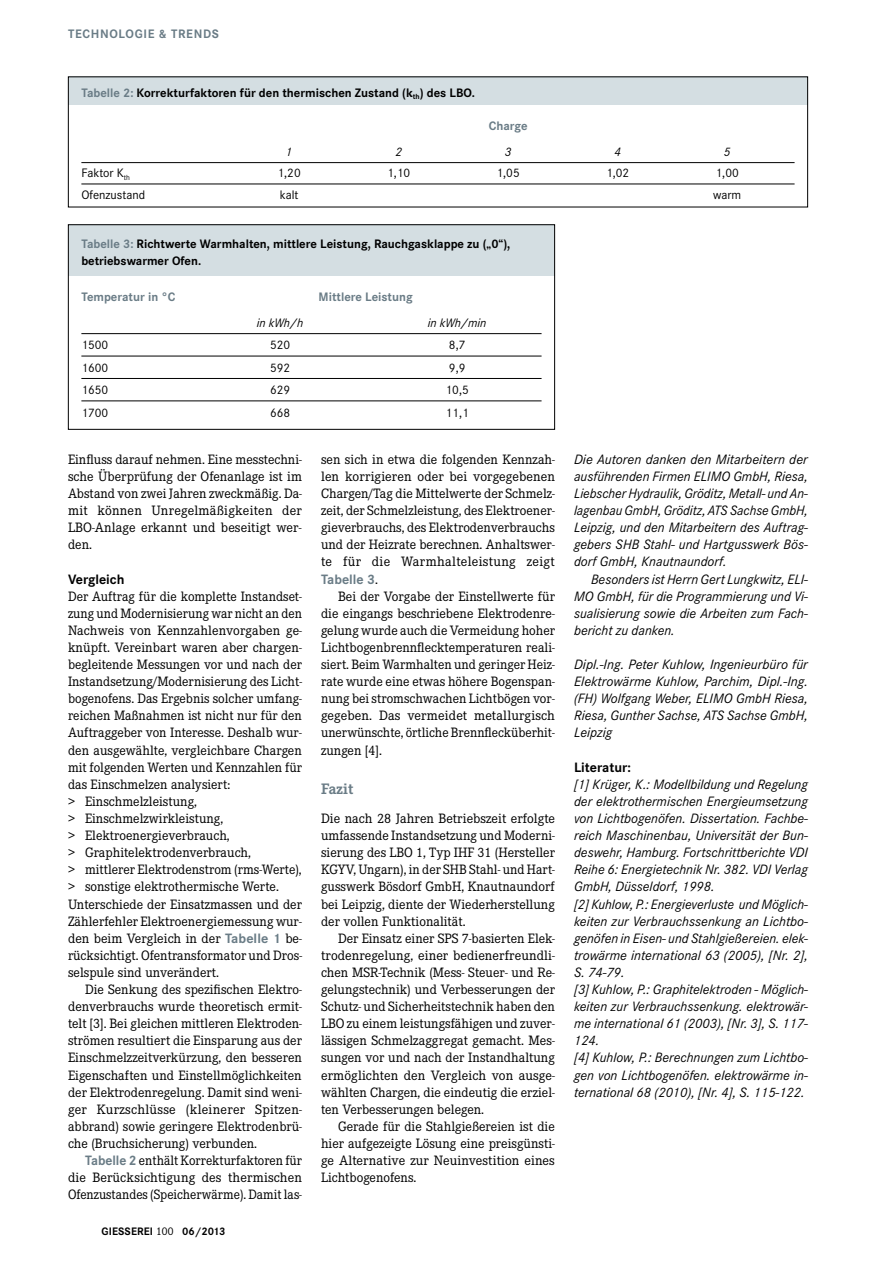
<style>
.page{position:relative;width:893px;height:1263px;background:#fff}
.page>*{position:absolute;margin:0;border:0;box-sizing:border-box;transform-origin:0 0}
.t1{font:700 15.75px "Corporate E";color:#6a7c86}
.t2{font:14.1px/17.1px "Corporate E";color:#000;text-align:justify}
.t3{font:italic 14.1px/17.1px "Corporate S";color:#000;text-align:justify}
.t4{font:700 14.1px "Corporate S";color:#000}
.t5{font:700 14.1px "Corporate S";color:#6a7c86}
.t6{font:700 12.75px/17.1px "Corporate S";color:#000}
.t7{font:12.75px "Corporate S";color:#000}
.t8{font:700 12.75px "Corporate S";color:#6a7c86}
.t9{font:italic 12.75px "Corporate S";color:#000}
.t10{font:700 12.75px "Corporate S";letter-spacing:.055em;color:#6a7c86}
.t11{font:700 11.25px "Corporate S";letter-spacing:.01em;color:#000}
.s1{color:#6a7c86}
.s2{font-family:"Corporate S";font-weight:700;color:#6a7c86}
.s3{font-family:"Corporate E";font-weight:400;font-size:11.55px}
.s4{font-family:"Corporate E";font-weight:400;color:#000}
</style>
<div class="page">
<div style="left:68px;top:77px;width:740px;height:28px;background:#d4dee2"></div>
<hr style="left:81px;top:162px;width:714px;height:1px;background:#000">
<hr style="left:81px;top:184px;width:714px;height:1px;background:#000">
<div style="left:68px;top:224px;width:487px;height:52px;background:#d4dee2"></div>
<hr style="left:81px;top:333px;width:461px;height:1px;background:#000">
<hr style="left:81px;top:356px;width:461px;height:1px;background:#000">
<hr style="left:81px;top:378px;width:461px;height:1px;background:#000">
<hr style="left:81px;top:401px;width:461px;height:1px;background:#000">
<div style="left:68px;top:224px;width:487px;height:206px;border:1px solid #000"></div>
<p class="t10" style="left:68px;top:27px;width:152px">TECHNOLOGIE &amp; TRENDS</p>
<p class="t6" style="left:81px;top:84px;width:395px"><span class="s1">Tabelle 2:</span> Korrekturfaktoren für den thermischen Zustand (k<sub>th</sub>) des LBO.</p>
<p class="t8" style="left:489px;top:118px;width:40px">Charge</p>
<p class="t9" style="left:286px;top:145px;width:8px">1</p>
<p class="t9" style="left:395px;top:145px;width:8px">2</p>
<p class="t9" style="left:505px;top:145px;width:8px">3</p>
<p class="t9" style="left:614px;top:145px;width:8px">4</p>
<p class="t9" style="left:724px;top:145px;width:8px">5</p>
<p class="t7" style="left:81px;top:166px;width:50px">Faktor K<sub>th</sub></p>
<p class="t7" style="left:278px;top:166px;width:25px">1,20</p>
<p class="t7" style="left:387px;top:166px;width:25px">1,10</p>
<p class="t7" style="left:497px;top:166px;width:25px">1,05</p>
<p class="t7" style="left:606px;top:166px;width:25px">1,02</p>
<p class="t7" style="left:716px;top:166px;width:25px">1,00</p>
<p class="t7" style="left:81px;top:187px;width:65px">Ofenzustand</p>
<p class="t7" style="left:280px;top:187px;width:20px">kalt</p>
<p class="t7" style="left:713px;top:187px;width:30px">warm</p>
<p class="t6" style="left:81px;top:235px;width:431px"><span class="s1">Tabelle 3:</span> Richtwerte Warmhalten, mittlere Leistung, Rauchgasklappe zu („0“), betriebswarmer Ofen.</p>
<p class="t8" style="left:81px;top:289px;width:95px">Temperatur in °C</p>
<p class="t8" style="left:319px;top:289px;width:96px">Mittlere Leistung</p>
<p class="t9" style="left:257px;top:316px;width:48px">in kWh/h</p>
<p class="t9" style="left:428px;top:316px;width:60px">in kWh/min</p>
<p class="t7" style="left:81px;top:338px;width:28px">1500</p>
<p class="t7" style="left:270px;top:338px;width:22px">520</p>
<p class="t7" style="left:449px;top:338px;width:18px">8,7</p>
<p class="t7" style="left:81px;top:360px;width:28px">1600</p>
<p class="t7" style="left:270px;top:360px;width:22px">592</p>
<p class="t7" style="left:449px;top:360px;width:18px">9,9</p>
<p class="t7" style="left:81px;top:383px;width:28px">1650</p>
<p class="t7" style="left:270px;top:383px;width:22px">629</p>
<p class="t7" style="left:446px;top:383px;width:25px">10,5</p>
<p class="t7" style="left:81px;top:405px;width:28px">1700</p>
<p class="t7" style="left:270px;top:405px;width:22px">668</p>
<p class="t7" style="left:446px;top:405px;width:25px">11,1</p>
<p class="t2" style="left:68px;top:451px;width:235px">Einfluss darauf nehmen. Eine messtechni&shy;sche Überprüfung der Ofenanlage ist im Abstand von zwei Jahren zweckmäßig. Da&shy;mit können Unregelmäßigkeiten der LBO-Anlage erkannt und beseitigt wer&shy;den.</p>
<p class="t4" style="left:68px;top:571px;width:58px">Vergleich</p>
<p class="t2" style="left:68px;top:588px;width:236px;text-align:left">Der Auftrag für die komplette Instandset&shy;zung und Modernisierung war nicht an den Nachweis von Kennzahlenvorgaben ge&shy;knüpft. Vereinbart waren aber chargen&shy;begleitende Messungen vor und nach der Instandsetzung/Modernisierung des Licht&shy;bogenofens. Das Ergebnis solcher umfang&shy;reichen Maßnahmen ist nicht nur für den Auftraggeber von Interesse. Deshalb wur&shy;den ausgewählte, vergleichbare Chargen mit folgenden Werten und Kennzahlen für das Einschmelzen analysiert:<br>&gt; Einschmelzleistung,<br>&gt; Einschmelzwirkleistung,<br>&gt; Elektroenergieverbrauch,<br>&gt; Graphitelektrodenverbrauch,<br>&gt; mittlerer Elektrodenstrom (rms-Werte), &gt; sonstige elektrothermische Werte.<br>Unterschiede der Einsatzmassen und der Zählerfehler Elektroenergiemessung wur&shy;den beim Vergleich in der <span class="s2">Tabelle 1</span> be&shy;rücksichtigt. Ofentransformator und Dros&shy;selspule sind unverändert.</p>
<p class="t2" style="left:68px;top:981px;width:236px;text-indent:17px">Die Senkung des spezifischen Elektro&shy;denverbrauchs wurde theoretisch ermit&shy;telt [3]. Bei gleichen mittleren Elektroden&shy;strömen resultiert die Einsparung aus der Einschmelzzeitverkürzung, den besseren Eigenschaften und Einstellmöglichkeiten der Elektrodenregelung. Damit sind weni&shy;ger Kurzschlüsse (kleinerer Spitzen&shy;abbrand) sowie geringere Elektrodenbrü&shy;che (Bruchsicherung) verbunden.</p>
<p class="t2" style="left:68px;top:1152px;width:236px;text-indent:17px"><span class="s2">Tabelle 2</span> enthält Korrekturfaktoren für die Berücksichtigung des thermischen Ofenzustandes (Speicherwärme). Damit las-</p>
<p class="t11" style="left:101px;top:1225px;width:125px">Giesserei <span class="s3">100</span> 06/2013</p>
<p class="t2" style="left:321px;top:451px;width:235px">sen sich in etwa die folgenden Kennzah&shy;len korrigieren oder bei vorgegebenen Chargen/Tag die Mittelwerte der Schmelz&shy;zeit, der Schmelzleistung, des Elektroener&shy;gieverbrauchs, des Elektrodenverbrauchs und der Heizrate berechnen. Anhaltswer&shy;te für die Warmhalteleistung zeigt</p>
<p class="t5" style="left:321px;top:571px;width:58px">Tabelle 3<span class="s4">.</span></p>
<p class="t2" style="left:321px;top:588px;width:235px;text-indent:17px">Bei der Vorgabe der Einstellwerte für die eingangs beschriebene Elektrodenre&shy;gelung wurde auch die Vermeidung hoher Lichtbogenbrennflecktemperaturen reali&shy;siert. Beim Warmhalten und geringer Heiz&shy;rate wurde eine etwas höhere Bogenspan&shy;nung bei stromschwachen Lichtbögen vor&shy;gegeben. Das vermeidet metallurgisch unerwünschte, örtliche Brennflecküberhit&shy;zungen [4].</p>
<p class="t1" style="left:321px;top:780px;width:34px">Fazit</p>
<p class="t2" style="left:321px;top:810px;width:236px">Die nach 28 Jahren Betriebszeit erfolgte umfassende Instandsetzung und Moderni&shy;sierung des LBO 1, Typ IHF 31 (Hersteller KGYV, Ungarn), in der SHB Stahl- und Hart&shy;gusswerk Bösdorf GmbH, Knautnaundorf bei Leipzig, diente der Wiederherstellung der vollen Funktionalität.</p>
<p class="t2" style="left:321px;top:930px;width:235px;text-indent:17px">Der Einsatz einer SPS 7-basierten Elek&shy;trodenregelung, einer bedienerfreundli&shy;chen MSR-Technik (Mess- Steuer- und Re&shy;gelungstechnik) und Verbesserungen der Schutz- und Sicherheitstechnik haben den LBO zu einem leistungsfähigen und zuver&shy;lässigen Schmelzaggregat gemacht. Mes&shy;sungen vor und nach der Instandhaltung ermöglichten den Vergleich von ausge&shy;wählten Chargen, die eindeutig die erziel&shy;ten Verbesserungen belegen.</p>
<p class="t2" style="left:321px;top:1118px;width:235px;text-indent:17px">Gerade für die Stahlgießereien ist die hier aufgezeigte Lösung eine preisgünsti&shy;ge Alternative zur Neuinvestition eines Lichtbogenofens.</p>
<p class="t3" style="left:574px;top:451px;width:236px">Die Autoren danken den Mitarbeitern der ausführenden Firmen ELIMO GmbH, Riesa, Liebscher Hydraulik, Gröditz, Metall- und An&shy;lagenbau GmbH, Gröditz, ATS Sachse GmbH, Leipzig, und den Mitarbeitern des Auftrag&shy;gebers SHB Stahl- und Hartgusswerk Bös&shy;dorf GmbH, Knautnaundorf.</p>
<p class="t3" style="left:574px;top:570px;width:236px;text-indent:17px">Besonders ist Herrn Gert Lungkwitz, ELI-MO GmbH, für die Programmierung und Vi&shy;sualisierung sowie die Arbeiten zum Fach&shy;bericht zu danken.</p>
<p class="t3" style="left:574px;top:656px;width:236px">Dipl.-Ing. Peter Kuhlow, Ingenieurbüro für Elektrowärme Kuhlow, Parchim, Dipl.-Ing. (FH) Wolfgang Weber, ELIMO GmbH Riesa, Riesa, Gunther Sachse, ATS Sachse GmbH, Leipzig</p>
<p class="t4" style="left:574px;top:759px;width:58px">Literatur:</p>
<p class="t3" style="left:574px;top:776px;width:236px;text-align:left">[1] Krüger, K.: Modellbildung und Regelung der elektrothermischen Energieumsetzung von Lichtbogenöfen. Dissertation. Fachbe&shy;reich Maschinenbau, Universität der Bun&shy;deswehr, Hamburg. Fortschrittberichte VDI Reihe 6: Energietechnik Nr. 382. VDI Verlag GmbH, Düsseldorf, 1998.<br>[2] Kuhlow, P.: Energieverluste und Möglich&shy;keiten zur Verbrauchssenkung an Lichtbo&shy;genöfen in Eisen- und Stahlgießereien. elek&shy;trowärme international 63 (2005), [Nr. 2], S. 74-79.<br>[3] Kuhlow, P.: Graphitelektroden - Möglich&shy;keiten zur Verbrauchssenkung. elektrowär&shy;me international 61 (2003), [Nr. 3], S. 117- 124.<br>[4] Kuhlow, P.: Berechnungen zum Lichtbo&shy;gen von Lichtbogenöfen. elektrowärme in&shy;ternational 68 (2010), [Nr. 4], S. 115-122.</p>
</div>
